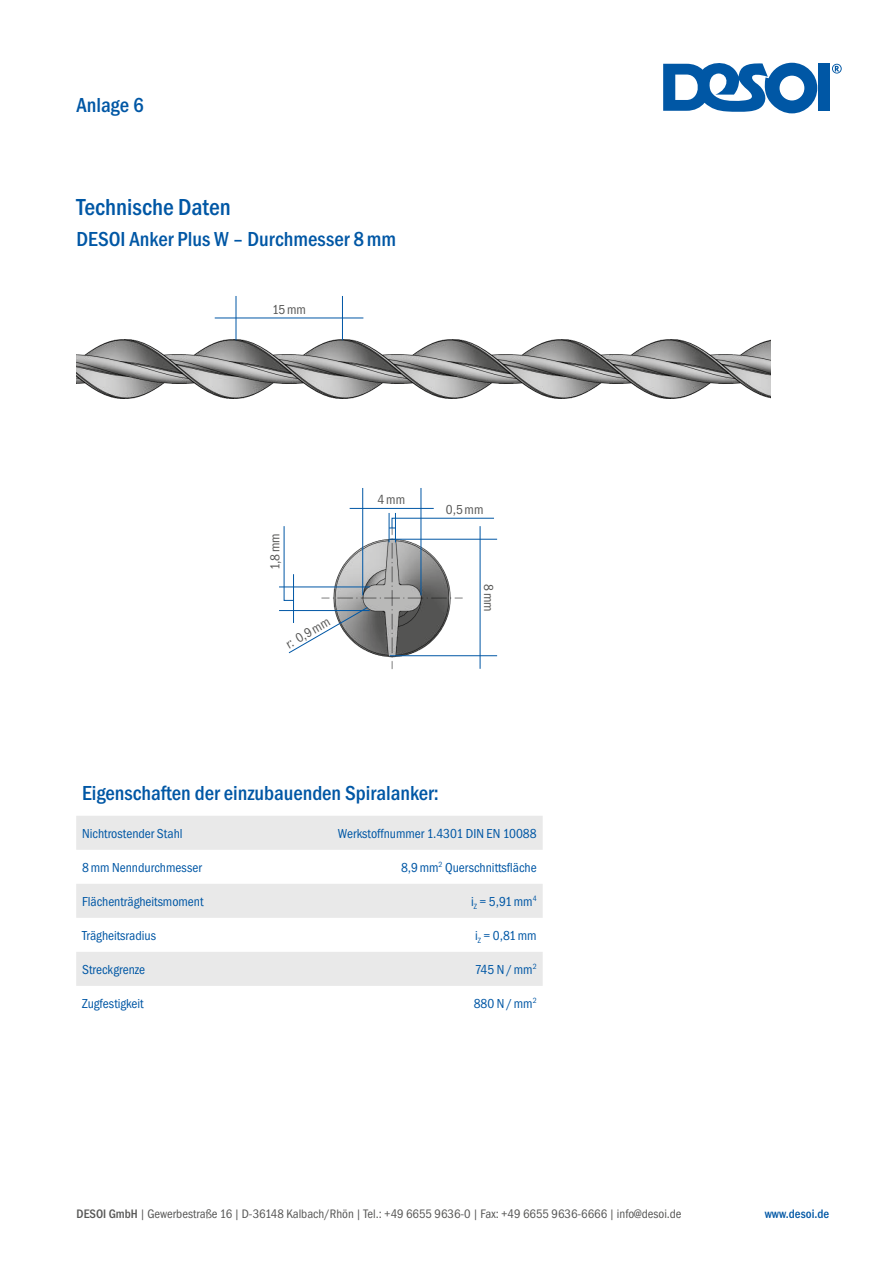
<style>
.page{position:relative;width:893px;height:1263px;background:#fff}
.page>*{position:absolute;margin:0;border:0;box-sizing:border-box;transform-origin:0 0}
.t1{font:500 condensed 24px "Franklin Gothic";color:#0057a5}
.t2{font:500 condensed 21px "Franklin Gothic";color:#0057a5}
.t3{font:condensed 13.5px "Franklin Gothic";color:#0057a5}
.t4{font:condensed 13.5px "Franklin Gothic";color:#575756}
.t5{font:condensed 12.75px "Franklin Gothic";color:#575756}
.t6{font:500 condensed 12.75px "Franklin Gothic";color:#0057a5}
.s1{font-weight:500}
</style>
<div class="page">
<svg style="left:76px;top:816px;width:467px;height:170px;fill:#e9e9e9"></svg>
<svg style="left:663px;top:62px;width:154px;height:51px"></svg>
<div style="left:818px;top:64px;width:12px;height:47px;background:#0057a5"></div>
<svg style="left:832px;top:64px;width:10px;height:10px"></svg>
<img style="left:77px;top:320px;width:694px;height:79px">
<hr style="left:236px;top:296px;width:1px;height:44px;background:#0057a5">
<hr style="left:342px;top:296px;width:1px;height:44px;background:#0057a5">
<hr style="left:215px;top:318px;width:148px;height:1px;background:#0057a5">
<img style="left:349px;top:508px;width:134px;height:161px">
<svg style="left:389px;top:513px;width:106px;height:29px"></svg>
<hr style="left:390px;top:539px;width:107px;height:1px;background:#0057a5">
<hr style="left:390px;top:655px;width:107px;height:1px;background:#0057a5">
<hr style="left:480px;top:526px;width:1px;height:143px;background:#0057a5">
<hr style="left:279px;top:587px;width:91px;height:1px;background:#0057a5">
<hr style="left:279px;top:610px;width:91px;height:1px;background:#0057a5">
<svg style="left:283px;top:525px;width:85px;height:129px"></svg>
<hr style="left:362px;top:488px;width:1px;height:107px;background:#0057a5">
<hr style="left:421px;top:488px;width:1px;height:107px;background:#0057a5">
<hr style="left:350px;top:508px;width:84px;height:1px;background:#0057a5">
<h2 class="t2" style="left:77px;top:93px;width:69px">Anlage 6</h2>
<h1 class="t1" style="left:77px;top:193px;width:156px">Technische Daten</h1>
<h2 class="t2" style="left:77px;top:228px;width:321px">DESOI Anker Plus W – Durchmesser 8mm</h2>
<p class="t4" style="left:272px;top:302px;width:35px">15mm</p>
<p class="t4" style="left:267px;top:570px;width:39px;rotate:-90deg">1,8mm</p>
<p class="t4" style="left:283px;top:638px;width:50px;rotate:-30deg">r: 0,9mm</p>
<p class="t4" style="left:378px;top:492px;width:29px">4mm</p>
<p class="t4" style="left:446px;top:502px;width:39px">0,5mm</p>
<p class="t4" style="left:496px;top:584px;width:29px;rotate:90deg">8mm</p>
<h2 class="t2" style="left:82px;top:781px;width:358px">Eigenschaften der einzubauenden Spiralanker:</h2>
<p class="t3" style="left:82px;top:826px;width:102px">Nichtrostender Stahl</p>
<p class="t3" style="left:338px;top:826px;width:200px">Werkstoffnummer 1.4301 DIN EN 10088</p>
<p class="t3" style="left:82px;top:860px;width:121px">8mm Nenndurchmesser</p>
<p class="t3" style="left:401px;top:860px;width:137px">8,9mm<sup>2</sup> Querschnittsfläche</p>
<p class="t3" style="left:82px;top:894px;width:123px">Flächenträgheitsmoment</p>
<p class="t3" style="left:471px;top:894px;width:67px">i<sub>Z</sub> = 5,91mm<sup>4</sup></p>
<p class="t3" style="left:82px;top:928px;width:75px">Trägheitsradius</p>
<p class="t3" style="left:475px;top:928px;width:63px">i<sub>Z</sub> = 0,81mm</p>
<p class="t3" style="left:82px;top:962px;width:64px">Streckgrenze</p>
<p class="t3" style="left:475px;top:962px;width:63px">745 N/mm<sup>2</sup></p>
<p class="t3" style="left:82px;top:996px;width:63px">Zugfestigkeit</p>
<p class="t3" style="left:474px;top:996px;width:65px">880 N/mm<sup>2</sup></p>
<p class="t5" style="left:77px;top:1206px;width:607px"><span class="s1">DESOI GmbH</span>|Gewerbestraße 16|D-36148 Kalbach/Rhön|Tel.: +49 6655 9636-0|Fax: +49 6655 9636-6666|info@desoi.de</p>
<p class="t6" style="left:765px;top:1206px;width:66px">www.desoi.de</p>
</div>
